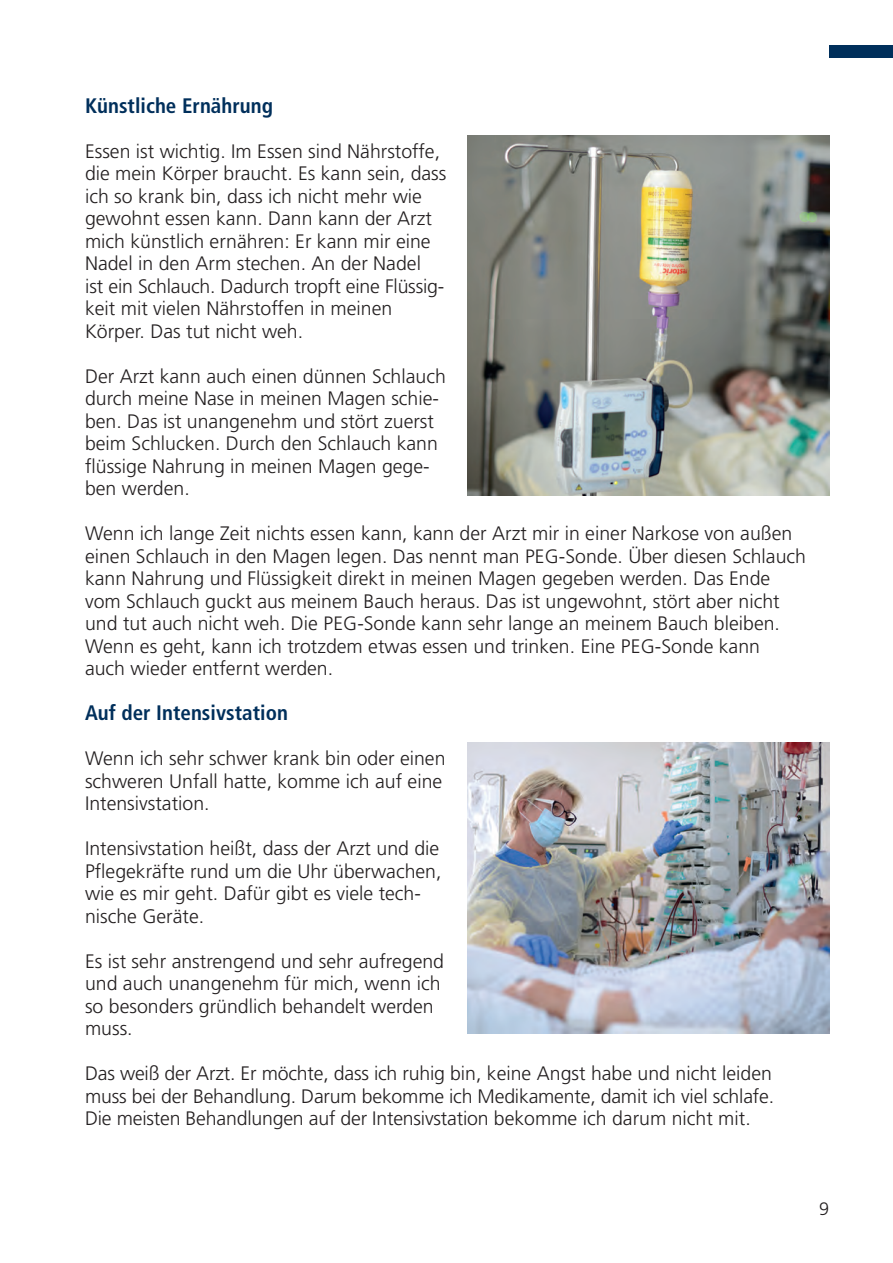
<style>
.page{position:relative;width:893px;height:1263px;background:#fff}
.page>*{position:absolute;margin:0;border:0;box-sizing:border-box;transform-origin:0 0}
.t1{font:700 condensed 21px "Frutiger";color:#002f5b}
.t2{font:300 19.5px/22.5px "Frutiger";color:#231f20}
.t3{font:300 18px "Frutiger";color:#231f20}
.s1{font-size:19.35px}
</style>
<div class="page">
<img style="left:468px;top:135px;width:361px;height:360px">
<img style="left:468px;top:743px;width:361px;height:291px">
<div style="left:829px;top:45px;width:64px;height:13px;background:#002f5b"></div>
<p class="t1" style="left:85px;top:93px;width:189px">Künstliche Ernährung</p>
<p class="t2" style="left:85px;top:139px;width:363px">Essen ist wichtig. Im Essen sind Nährstoffe, die mein Körper braucht. Es kann sein, dass ich so krank bin, dass ich nicht mehr wie gewohnt essen kann. Dann kann der Arzt mich künstlich ernähren: Er kann mir eine Nadel in den Arm stechen. An der Nadel<br>ist ein Schlauch. Dadurch tropft eine Flüssig&shy;keit mit vielen Nährstoffen in meinen Körper. Das tut nicht weh.</p>
<p class="t2" style="left:85px;top:365px;width:362px">Der Arzt kann auch einen dünnen Schlauch durch meine Nase in meinen Magen schie&shy;ben. Das ist unangenehm und stört zuerst beim Schlucken. Durch den Schlauch kann flüssige Nahrung in meinen Magen gege&shy;ben werden.</p>
<p class="t2" style="left:85px;top:522px;width:722px">Wenn ich lange Zeit nichts essen kann, kann der Arzt mir in einer Narkose von außen einen Schlauch in den Magen legen. Das nennt man <span class="s1">PEG</span>-Sonde. Über diesen Schlauch kann Nahrung und Flüssigkeit direkt in meinen Magen gegeben werden. Das Ende vom Schlauch guckt aus meinem Bauch heraus. Das ist ungewohnt, stört aber nicht und tut auch nicht weh. Die <span class="s1">PEG</span>-Sonde kann sehr lange an meinem Bauch bleiben.<br>Wenn es geht, kann ich trotzdem etwas essen und trinken. Eine PEG-Sonde kann<br>auch wieder entfernt werden.</p>
<p class="t1" style="left:85px;top:700px;width:204px">Auf der Intensivstation</p>
<p class="t2" style="left:85px;top:747px;width:362px">Wenn ich sehr schwer krank bin oder einen schweren Unfall hatte, komme ich auf eine<br>Intensivstation.</p>
<p class="t2" style="left:85px;top:837px;width:358px">Intensivstation heißt, dass der Arzt und die Pflegekräfte rund um die Uhr überwachen, wie es mir geht. Dafür gibt es viele tech&shy;nische Geräte.</p>
<p class="t2" style="left:85px;top:950px;width:361px">Es ist sehr anstrengend und sehr aufregend und auch unangenehm für mich, wenn ich so besonders gründlich behandelt werden muss.</p>
<p class="t2" style="left:85px;top:1062px;width:691px;text-align:justify">Das weiß der Arzt. Er möchte, dass ich ruhig bin, keine Angst habe und nicht leiden muss bei der Behandlung. Darum bekomme ich Medikamente, damit ich viel schlafe.<br>Die meisten Behandlungen auf der Intensivstation bekomme ich darum nicht mit.</p>
<p class="t3" style="left:819px;top:1199px;width:12px">9</p>
</div>
